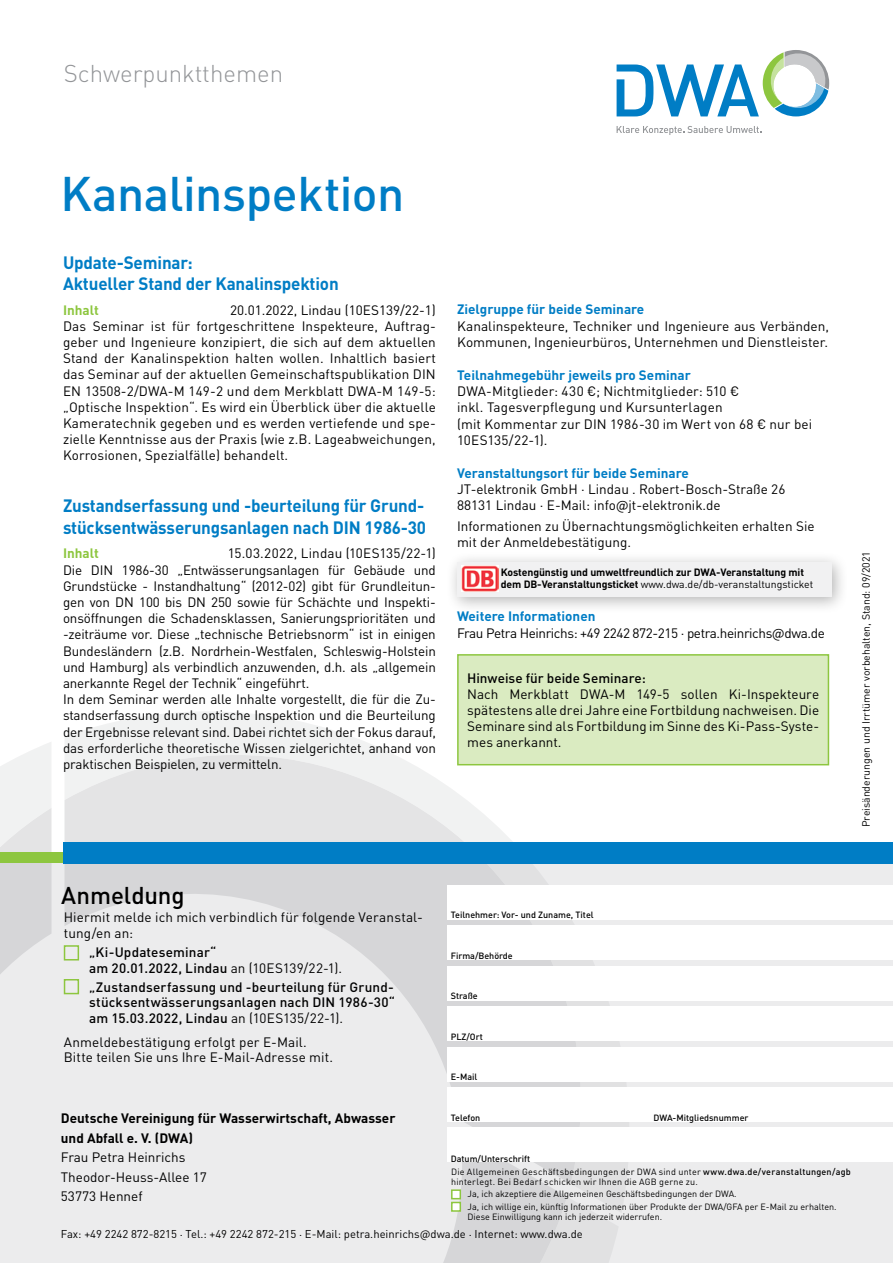
<style>
.page{position:relative;width:893px;height:1263px;background:#fff}
.page>*{position:absolute;margin:0;border:0;box-sizing:border-box;transform-origin:0 0}
.Merkblatt{font:500 48px "DINOT";letter-spacing:-.01em;color:#007dc5}
.t1{font:300 24px "DINOT";color:#939598}
.t2{font:500 24px "DINOT";letter-spacing:-.005em;color:#000}
.Titel-Veranstaltung{font:700 17.7px/21.3px "DINOT";letter-spacing:-.01em;color:#007dc5;scale:.96 1}
.Fließtext_linksb{font:13.5px/16.2px "DINOT";color:#000;text-align:justify}
.Anmeldesatz{font:500 13.5px/15.3px "DINOT";letter-spacing:.015em;color:#000}
.Fließtext{font:13.5px/16.2px "DINOT";color:#000}
.Anmeldesatz-2{font:13.5px/15.3px "DINOT";letter-spacing:.01em;color:#000}
.t3{font:700 13.5px/19.5px "DINOT";color:#000}
.Zwischenüberschrifte{font:700 13.5px "DINOT";color:#007dc5}
.Fließtext-2{font:13.5px "DINOT";letter-spacing:-.03em;color:#000}
.Fließtext_linksb-2{font:700 13.5px "DINOT";color:#007dc5}
.Zwischenüberschrifte-2{font:13.5px "DINOT";color:#000}
.Zwischenüberschrifte-3{font:13.5px "DINOT";letter-spacing:.02em;color:#000}
.Fließtext_linksb-3{font:500 13.5px "DINOT";color:#000}
.Bibl__Daten_fett{font:700 13.5px "DINOT";color:#007dc5}
.Zwischenüberschrifte-4{font:700 13.5px "DINOT";color:#8dc63f}
.t4{font:11.25px "DINOT";color:#000}
.t5{font:700 10.5px/12.6px "DINOT";letter-spacing:-.01em;color:#000}
.Fließtext-3{font:10.5px "DINOT";color:#000}
.t6{font:9px/10.2px "DINOT";color:#000}
.t7{font:9px/10.2px "DINOT";letter-spacing:.025em;color:#000}
.t8{font:500 9px "DINOT";color:#000}
.s1{font-weight:400}
.s2{font-weight:500}
</style>
<div class="page">
<div style="left:0;top:863px;width:893px;height:400px;background:#ececed"></div>
<svg style="left:65px;top:712px;width:297px;height:29px;fill:#f1f2f2"></svg>
<svg style="left:0;top:741px;width:619px;height:522px"></svg>
<svg style="left:48px;top:1135px;width:519px;height:128px"></svg>
<svg style="left:617px;top:126px;width:144px;height:9px"></svg>
<svg style="left:617px;top:50px;width:212px;height:66px"></svg>
<div style="left:0;top:852px;width:64px;height:11px;background:#8dc63f"></div>
<div style="left:64px;top:842px;width:829px;height:21px;background:#007dc5"></div>
<div style="left:448px;top:885px;width:445px;height:34px;background:#fff"></div>
<div style="left:448px;top:926px;width:445px;height:34px;background:#fff"></div>
<div style="left:448px;top:966px;width:445px;height:34px;background:#fff"></div>
<div style="left:448px;top:1007px;width:445px;height:34px;background:#fff"></div>
<div style="left:448px;top:1087px;width:445px;height:34px;background:#fff"></div>
<div style="left:448px;top:1047px;width:445px;height:34px;background:#fff"></div>
<div style="left:448px;top:1128px;width:445px;height:34px;background:#fff"></div>
<div style="left:64px;top:945px;width:15px;height:15px;border:2px solid #8dc63f"></div>
<div style="left:64px;top:979px;width:15px;height:15px;border:2px solid #8dc63f"></div>
<div style="left:458px;top:655px;width:370px;height:110px;background:#daebc1"></div>
<div style="left:457px;top:654px;width:372px;height:111px;border:2px solid #8dc63f"></div>
<div style="left:451px;top:1189px;width:10px;height:10px;background:#fff;border:2px solid #8dc63f"></div>
<div style="left:451px;top:1202px;width:10px;height:10px;background:#fff;border:2px solid #8dc63f"></div>
<div style="left:446px;top:551px;width:402px;height:63px;background:#000;opacity:.3"></div>
<div style="left:457px;top:562px;width:374px;height:35px;background:#f1f1f2"></div>
<img style="left:461px;top:565px;width:37px;height:26px">
<p class="t1" style="left:64px;top:55px;width:221px">Schwerpunktthemen</p>
<p class="Merkblatt" style="left:60px;top:156px;width:346px">Kanalinspektion</p>
<p class="Titel-Veranstaltung" style="left:63px;top:250px;width:289px">Update-Seminar:<br>Aktueller Stand der Kanalinspektion</p>
<p class="Zwischenüberschrifte-4" style="left:63px;top:299px;width:37px">Inhalt</p>
<p class="Zwischenüberschrifte-2" style="left:230px;top:299px;width:207px">20.01.2022, Lindau (10ES139/22-1)</p>
<p class="Fließtext_linksb" style="left:63px;top:317px;width:374px">Das Seminar ist für fortgeschrittene Inspekteure, Auftrag&shy;geber und Ingenieure konzipiert, die sich auf dem aktuellen Stand der Kanalinspektion halten wollen. Inhaltlich basiert das Seminar auf der aktuellen Gemeinschaftspublikation DIN EN 13508-2/DWA-M 149-2 und dem Merkblatt DWA-M 149-5: „Optische Inspektion“. Es wird ein Überblick über die aktuelle Kameratechnik gegeben und es werden vertiefende und spe&shy;zielle Kenntnisse aus der Praxis (wie z.B. Lageabweichungen, Korrosionen, Spezialfälle) behandelt.</p>
<p class="Titel-Veranstaltung" style="left:63px;top:494px;width:380px">Zustandserfassung und -beurteilung für Grund&shy;stücksentwässerungsanlagen nach DIN 1986-30</p>
<p class="Zwischenüberschrifte-4" style="left:63px;top:543px;width:37px">Inhalt</p>
<p class="Zwischenüberschrifte-3" style="left:228px;top:543px;width:210px">15.03.2022, Lindau (10ES135/22-1)</p>
<p class="Fließtext_linksb" style="left:63px;top:561px;width:374px">Die DIN 1986-30 „Entwässerungsanlagen für Gebäude und Grundstücke - Instandhaltung“ (2012-02) gibt für Grundleitun&shy;gen von DN 100 bis DN 250 sowie für Schächte und Inspekti&shy;onsöffnungen die Schadensklassen, Sanierungsprioritäten und -zeiträume vor. Diese „technische Betriebsnorm“ ist in einigen Bundesländern (z.B. Nordrhein-Westfalen, Schleswig-Holstein und Hamburg) als verbindlich anzuwenden, d.h. als „allgemein anerkannte Regel der Technik“ eingeführt.</p>
<p class="Fließtext_linksb" style="left:63px;top:690px;width:374px">In dem Seminar werden alle Inhalte vorgestellt, die für die Zu&shy;standserfassung durch optische Inspektion und die Beurteilung der Ergebnisse relevant sind. Dabei richtet sich der Fokus darauf, das erforderliche theoretische Wissen zielgerichtet, anhand von praktischen Beispielen, zu vermitteln.</p>
<p class="Zwischenüberschrifte" style="left:457px;top:299px;width:189px">Zielgruppe für beide Seminare</p>
<p class="Fließtext_linksb" style="left:457px;top:317px;width:374px">Kanalinspekteure, Techniker und Ingenieure aus Verbänden,<br>Kommunen, Ingenieurbüros, Unternehmen und Dienstleister.</p>
<p class="Fließtext_linksb-2" style="left:457px;top:365px;width:235px">Teilnahmegebühr jeweils pro Seminar</p>
<p class="Fließtext_linksb" style="left:457px;top:382px;width:357px;text-align:left">DWA-Mitglieder: 430 €; Nichtmitglieder: 510 €<br>inkl. Tagesverpflegung und Kursunterlagen<br>(mit Kommentar zur DIN 1986-30 im Wert von 68 € nur bei 10ES135/22-1).</p>
<p class="Zwischenüberschrifte" style="left:457px;top:463px;width:233px">Veranstaltungsort für beide Seminare</p>
<p class="Fließtext" style="left:457px;top:480px;width:330px">JT-elektronik GmbH · Lindau . Robert-Bosch-Straße 26<br>88131 Lindau · E-Mail: info@jt-elektronik.de</p>
<p class="Fließtext" style="left:457px;top:517px;width:359px">Informationen zu Übernachtungsmöglichkeiten erhalten Sie mit der Anmeldebestätigung.</p>
<p class="t5" style="left:501px;top:565px;width:314px">Kostengünstig und umweltfreundlich zur DWA-Veranstaltung mit dem DB-Veranstaltungsticket <span class="s1">www.dwa.de/db-veranstaltungsticket</span></p>
<p class="Bibl__Daten_fett" style="left:457px;top:606px;width:140px">Weitere Informationen</p>
<p class="Fließtext-2" style="left:457px;top:622px;width:369px">Frau Petra Heinrichs: +49 2242 872-215 · petra.heinrichs@dwa.de</p>
<p class="Fließtext_linksb-3" style="left:467px;top:667px;width:180px">Hinweise für beide Seminare:</p>
<p class="Fließtext_linksb" style="left:467px;top:685px;width:354px">Nach Merkblatt DWA-M 149-5 sollen Ki-Inspekteure spätestens alle drei Jahre eine Fortbildung nachweisen. Die Seminare sind als Fortbildung im Sinne des Ki-Pass-Syste&shy;mes anerkannt.</p>
<p class="Fließtext-3" style="left:858px;top:827px;width:277px;rotate:-90deg">Preisänderungen und Irrtümer vorbehalten, Stand: 09/2021</p>
<p class="t2" style="left:61px;top:876px;width:125px">Anmeldung</p>
<p class="t8" style="left:451px;top:908px;width:144px">Teilnehmer: Vor- und Zuname, Titel</p>
<p class="t8" style="left:451px;top:948px;width:63px">Firma/Behörde</p>
<p class="t8" style="left:451px;top:989px;width:28px">Straße</p>
<p class="t8" style="left:451px;top:1030px;width:34px">PLZ/Ort</p>
<p class="t8" style="left:451px;top:1070px;width:28px">E-Mail</p>
<p class="t8" style="left:451px;top:1111px;width:31px">Telefon</p>
<p class="t8" style="left:653px;top:1111px;width:96px">DWA-Mitgliedsnummer</p>
<p class="t8" style="left:451px;top:1151px;width:81px">Datum/Unterschrift</p>
<p class="Anmeldesatz-2" style="left:64px;top:909px;width:361px">Hiermit melde ich mich verbindlich für folgende Veranstal&shy;tung/en an:</p>
<p class="Anmeldesatz" style="left:89px;top:944px;width:254px">„Ki-Updateseminar“<br>am 20.01.2022, Lindau <span class="s1">an (10ES139/22-1).</span></p>
<p class="Anmeldesatz" style="left:89px;top:979px;width:307px;text-align:justify">„Zustandserfassung und -beurteilung für Grund&shy;stücksentwässerungsanlagen nach DIN 1986-30“ am 15.03.2022, Lindau <span class="s1">an (10ES135/22-1).</span></p>
<p class="Anmeldesatz-2" style="left:64px;top:1033px;width:271px">Anmeldebestätigung erfolgt per E-Mail.<br>Bitte teilen Sie uns Ihre E-Mail-Adresse mit.</p>
<p class="t3" style="left:61px;top:1108px;width:336px">Deutsche Vereinigung für Wasserwirtschaft, Abwasser und Abfall e. V. (DWA)</p>
<p class="Fließtext_linksb" style="left:61px;top:1147px;width:148px;line-height:19.5px;text-align:left">Frau Petra Heinrichs<br>Theodor-Heuss-Allee 17<br>53773 Hennef</p>
<p class="t7" style="left:451px;top:1166px;width:401px">Die Allgemeinen Geschäftsbedingungen der DWA sind unter <span class="s2">www.dwa.de/veranstaltungen/agb </span>hinterlegt. Bei Bedarf schicken wir Ihnen die AGB gerne zu.</p>
<p class="t6" style="left:468px;top:1188px;width:271px">Ja, ich akzeptiere die Allgemeinen Geschäftsbedingungen der DWA.</p>
<p class="t6" style="left:468px;top:1201px;width:371px">Ja, ich willige ein, künftig Informationen über Produkte der DWA/GFA per E-Mail zu erhalten.<br>Diese Einwilligung kann ich jederzeit widerrufen.</p>
<p class="t4" style="left:61px;top:1226px;width:523px">Fax: +49 2242 872-8215 . Tel.: +49 2242 872-215 . E-Mail: petra.heinrichs@dwa.de . Internet: www.dwa.de</p>
</div>
